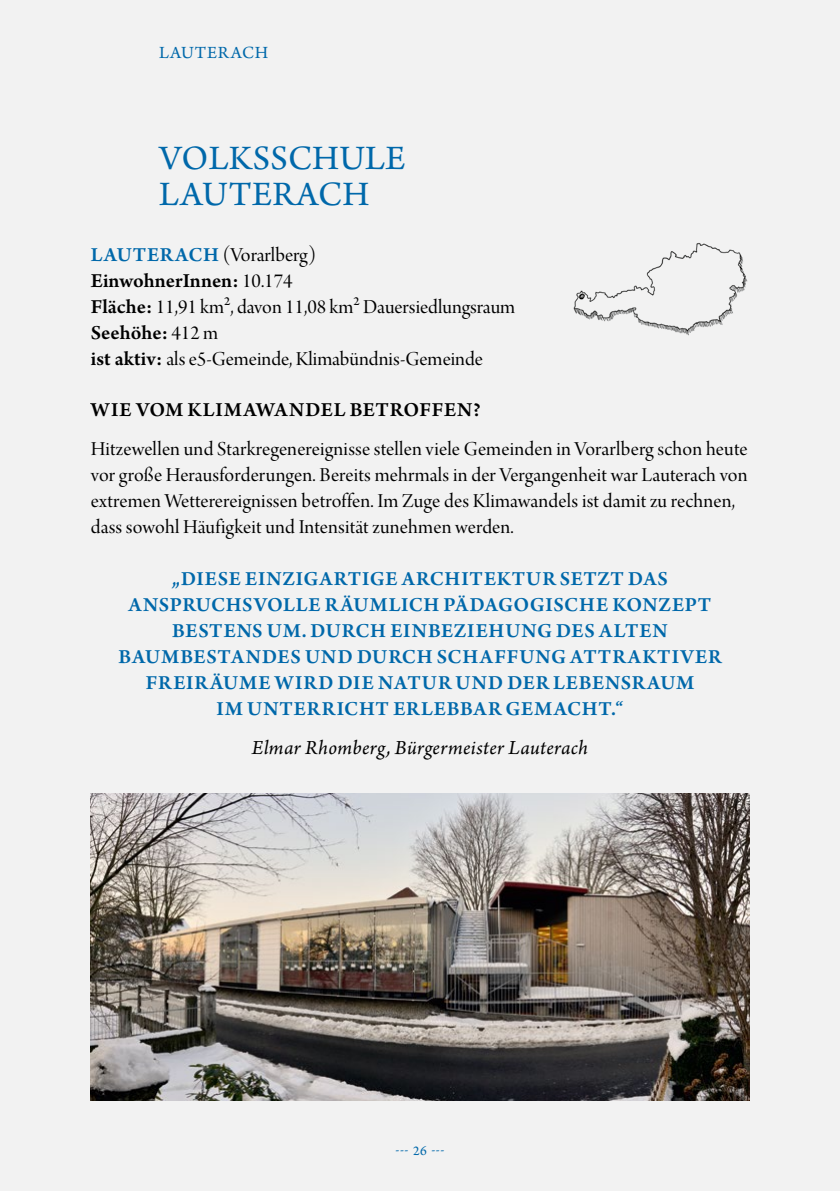
<style>
.page{position:relative;width:840px;height:1191px;background:#fff}
.page>*{position:absolute;margin:0;border:0;box-sizing:border-box;transform-origin:0 0}
.HL_blau_18_PT{font:36px/36px "Arno Pro";letter-spacing:.01em;color:#0068aa}
.SHL_Stadtnamen{font:21px/26px "Arno Pro Display";letter-spacing:.005em;color:#000}
.Zitat{font:600 21px/26px "Arno Pro";letter-spacing:.04em;color:#0068aa;text-align:center}
.Zitat_Quelle{font:italic 21px "Arno Pro";letter-spacing:.02em;color:#000}
.t1{font:600 21px "Arno Pro";letter-spacing:.005em;color:#000}
.t2{font:600 21px "Arno Pro";letter-spacing:.04em;color:#000}
.t3{font:18px "Arno Pro";letter-spacing:.04em;color:#0068aa}
.t4{font:14px "Arno Pro";color:#0068aa}
.s1{font-family:"Arno Pro";font-weight:600;color:#0068aa}
.s2{font-family:"Arno Pro Display";font-weight:400}
.s3{font-family:"Arno Pro";font-weight:600}
</style>
<div class="page">
<div style="left:0;top:0;width:839px;height:1191px;background:#f2f2f2"></div>
<img style="left:573px;top:243px;width:175px;height:93px">
<img style="left:91px;top:793px;width:657px;height:307px">
<p class="t3" style="left:159px;top:42px;width:111px">LAUTERACH</p>
<h1 class="HL_blau_18_PT" style="left:159px;top:142px;width:248px">VOLKSSCHULE<br>LAUTERACH</h1>
<h2 class="SHL_Stadtnamen" style="left:91px;top:243px;width:227px"><span class="s1">LAUTERACH</span> (Vorarlberg)</h2>
<p class="t1" style="left:91px;top:269px;width:203px">EinwohnerInnen: <span class="s2">10.174</span></p>
<p class="SHL_Stadtnamen" style="left:91px;top:295px;width:426px"><span class="s3">Fläche:</span> 11,91 km², davon 11,08 km² Dauersiedlungsraum</p>
<p class="t1" style="left:91px;top:321px;width:129px">Seehöhe: <span class="s2">412 m</span></p>
<p class="SHL_Stadtnamen" style="left:91px;top:347px;width:393px"><span class="s3">ist aktiv:</span> als e5-Gemeinde, Klimabündnis-Gemeinde</p>
<p class="t2" style="left:91px;top:397px;width:391px">WIE VOM KLIMAWANDEL BETROFFEN?</p>
<p class="SHL_Stadtnamen" style="left:91px;top:437px;width:658px">Hitzewellen und Starkregenereignisse stellen viele Gemeinden in Vorarlberg schon heute vor große Herausforderungen. Bereits mehrmals in der Vergangenheit war Lauterach von extremen Wetterereignissen betroffen. Im Zuge des Klimawandels ist damit zu rechnen, dass sowohl Häufigkeit und Intensität zunehmen werden.</p>
<p class="Zitat" style="left:118px;top:566px;width:604px">„DIESE EINZIGARTIGE ARCHITEKTUR SETZT DAS ANSPRUCHSVOLLE RÄUMLICH PÄDAGOGISCHE KONZEPT BESTENS UM. DURCH EINBEZIEHUNG DES ALTEN BAUMBESTANDES UND DURCH SCHAFFUNG ATTRAKTIVER FREIRÄUME WIRD DIE NATUR UND DER LEBENSRAUM<br>IM UNTERRICHT ERLEBBAR GEMACHT.“</p>
<p class="Zitat_Quelle" style="left:252px;top:735px;width:337px">Elmar Rhomberg, Bürgermeister Lauterach</p>
<p class="t4" style="left:395px;top:1142px;width:50px">--- 26 ---</p>
</div>
